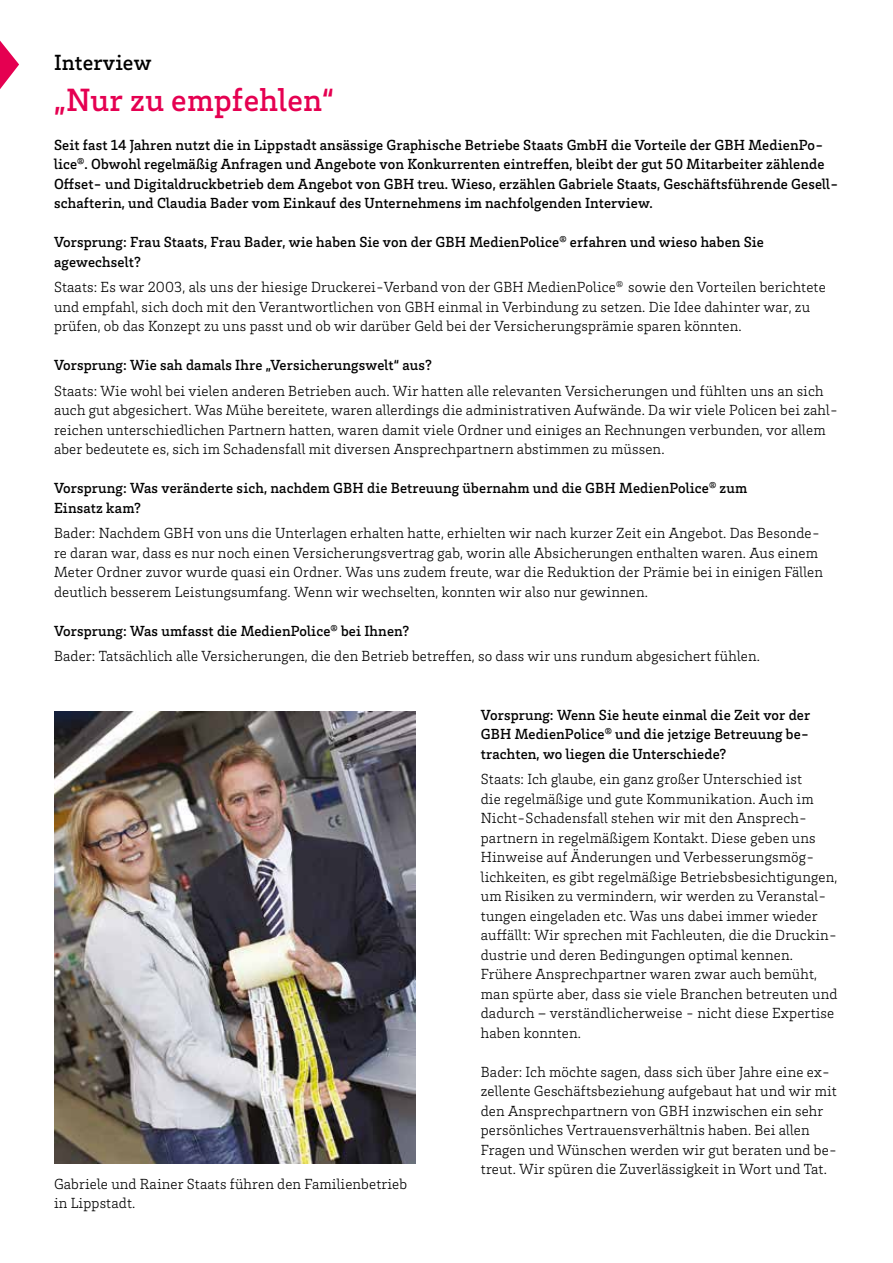
<style>
.page{position:relative;width:893px;height:1263px;background:#fff}
.page>*{position:absolute;margin:0;border:0;box-sizing:border-box;transform-origin:0 0}
.t1{font:500 33px "Brix Slab";letter-spacing:.01em;color:#e50051}
.t2{font:500 22.5px "Brix Slab";letter-spacing:.01em;color:#000}
.t3{font:300 15px/19.5px "Brix Slab";letter-spacing:.01em;color:#000}
.t4{font:500 15px/19.5px "Brix Slab";letter-spacing:.01em;color:#000}
.s1{font-weight:500}
</style>
<div class="page">
<svg style="left:0;top:41px;width:19px;height:48px"></svg>
<img style="left:54px;top:711px;width:362px;height:452px">
<h2 class="t2" style="left:54px;top:48px;width:99px">Interview</h2>
<h1 class="t1" style="left:54px;top:78px;width:281px">„Nur zu empfehlen“</h1>
<p class="t4" style="left:54px;top:134px;width:786px">Seit fast 14 Jahren nutzt die in Lippstadt ansässige Graphische Betriebe Staats GmbH die Vorteile der GBH MedienPo&shy;lice<sup>®</sup>. Obwohl regelmäßig Anfragen und Angebote von Konkurrenten eintreffen, bleibt der gut 50 Mitarbeiter zählende Offset- und Digitaldruckbetrieb dem Angebot von GBH treu. Wieso, erzählen Gabriele Staats, Geschäftsführende Gesell&shy;schafterin, und Claudia Bader vom Einkauf des Unternehmens im nachfolgenden Interview.</p>
<p class="t4" style="left:54px;top:232px;width:711px">Vorsprung: Frau Staats, Frau Bader, wie haben Sie von der GBH MedienPolice<sup>®</sup> erfahren und wieso haben Sie agewechselt?</p>
<p class="t3" style="left:54px;top:277px;width:773px">Staats: Es war 2003, als uns der hiesige Druckerei-Verband von der GBH MedienPolice<sup>®</sup> sowie den Vorteilen berichtete und empfahl, sich doch mit den Verantwortlichen von GBH einmal in Verbindung zu setzen. Die Idee dahinter war, zu prüfen, ob das Konzept zu uns passt und ob wir darüber Geld bei der Versicherungsprämie sparen könnten.</p>
<p class="t4" style="left:54px;top:355px;width:380px">Vorsprung: Wie sah damals Ihre „Versicherungswelt“ aus?</p>
<p class="t3" style="left:54px;top:380px;width:786px">Staats: Wie wohl bei vielen anderen Betrieben auch. Wir hatten alle relevanten Versicherungen und fühlten uns an sich auch gut abgesichert. Was Mühe bereitete, waren allerdings die administrativen Aufwände. Da wir viele Policen bei zahl&shy;reichen unterschiedlichen Partnern hatten, waren damit viele Ordner und einiges an Rechnungen verbunden, vor allem aber bedeutete es, sich im Schadensfall mit diversen Ansprechpartnern abstimmen zu müssen.</p>
<p class="t4" style="left:54px;top:478px;width:695px">Vorsprung: Was veränderte sich, nachdem GBH die Betreuung übernahm und die GBH MedienPolice<sup>®</sup> zum<br>Einsatz kam?</p>
<p class="t3" style="left:54px;top:523px;width:771px">Bader: Nachdem GBH von uns die Unterlagen erhalten hatte, erhielten wir nach kurzer Zeit ein Angebot. Das Besonde&shy;re daran war, dass es nur noch einen Versicherungsvertrag gab, worin alle Absicherungen enthalten waren. Aus einem Meter Ordner zuvor wurde quasi ein Ordner. Was uns zudem freute, war die Reduktion der Prämie bei in einigen Fällen deutlich besserem Leistungsumfang. Wenn wir wechselten, konnten wir also nur gewinnen.</p>
<p class="t3" style="left:54px;top:617px;width:707px;line-height:25.5px"><span class="s1">Vorsprung: Was umfasst die MedienPolice</span><sup>®</sup> <span class="s1">bei Ihnen?<br></span>Bader: Tatsächlich alle Versicherungen, die den Betrieb betreffen, so dass wir uns rundum abgesichert fühlen.</p>
<p class="t3" style="left:54px;top:1173px;width:355px">Gabriele und Rainer Staats führen den Familienbetrieb in Lippstadt.</p>
<p class="t4" style="left:481px;top:704px;width:331px;text-align:justify">Vorsprung: Wenn Sie heute einmal die Zeit vor der GBH MedienPolice<sup>®</sup> und die jetzige Betreuung be&shy;trachten, wo liegen die Unterschiede?</p>
<p class="t3" style="left:481px;top:769px;width:358px">Staats: Ich glaube, ein ganz großer Unterschied ist<br>die regelmäßige und gute Kommunikation. Auch im Nicht-Schadensfall stehen wir mit den Ansprech&shy;partnern in regelmäßigem Kontakt. Diese geben uns Hinweise auf Änderungen und Verbesserungsmög&shy;lichkeiten, es gibt regelmäßige Betriebsbesichtigungen, um Risiken zu vermindern, wir werden zu Veranstal&shy;tungen eingeladen etc. Was uns dabei immer wieder auffällt: Wir sprechen mit Fachleuten, die die Druckin&shy;dustrie und deren Bedingungen optimal kennen.<br>Frühere Ansprechpartner waren zwar auch bemüht, man spürte aber, dass sie viele Branchen betreuten und dadurch – verständlicherweise - nicht diese Expertise haben konnten.</p>
<p class="t3" style="left:481px;top:1061px;width:358px">Bader: Ich möchte sagen, dass sich über Jahre eine ex&shy;zellente Geschäftsbeziehung aufgebaut hat und wir mit den Ansprechpartnern von GBH inzwischen ein sehr persönliches Vertrauensverhältnis haben. Bei allen Fragen und Wünschen werden wir gut beraten und be&shy;treut. Wir spüren die Zuverlässigkeit in Wort und Tat.</p>
</div>
